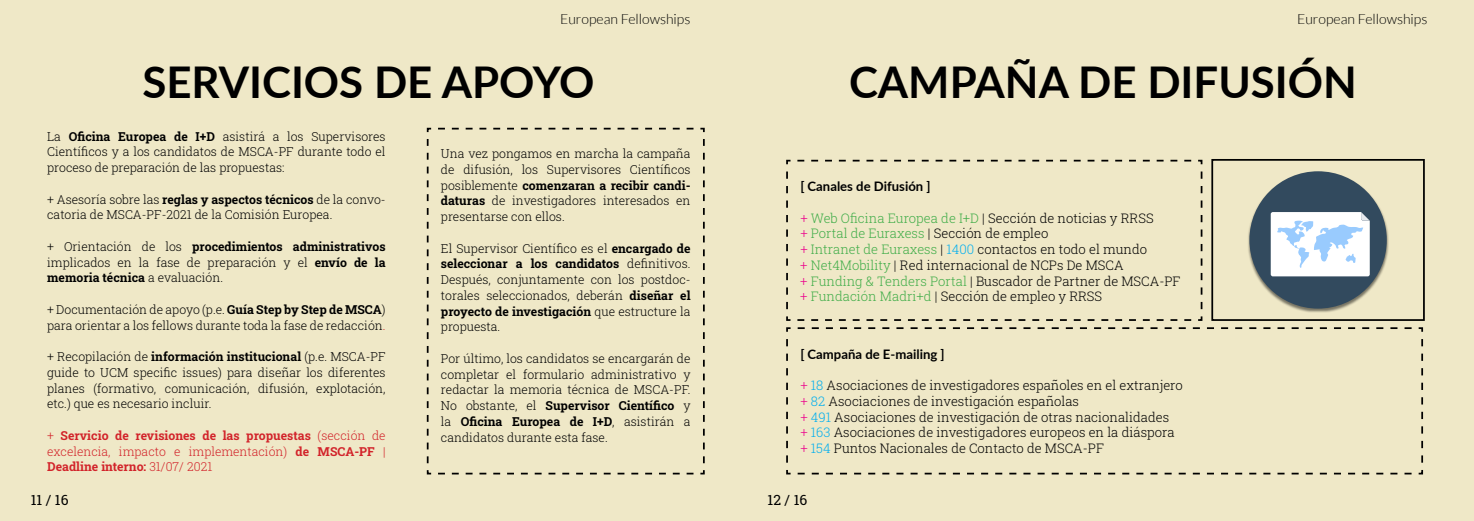
<style>
.page{position:relative;width:1474px;height:521px;background:#fff}
.page>*{position:absolute;margin:0;border:0;box-sizing:border-box;transform-origin:0 0}
.t1{font:700 43.75px "Lato";color:#000}
.t2{font:300 14px "Lato";color:#000}
.t3{font:14px "Roboto Slab";color:#000}
.t4{font:300 13.12px/15.8px "Roboto Slab";color:#000}
.t5{font:700 13.12px "Lato";color:#000}
.t6{font:300 12.25px/15.8px "Roboto Slab";color:#000;text-align:justify}
.t7{font:700 12.25px/15.8px "Roboto Slab";color:#d2232a;text-align:justify}
.s1{font-weight:700}
.s2{color:#d2232a}
.s3{font-weight:300}
.s4{color:#ec008c}
.s5{color:#41ad49}
.s6{color:#00aeef}
</style>
<div class="page">
<div style="left:736px;top:0;width:737px;height:521px;background:#efe8c7"></div>
<div style="left:0;top:0;width:736px;height:521px;background:#efe8c7"></div>
<svg style="left:426px;top:127px;width:279px;height:348px"></svg>
<svg style="left:786px;top:159px;width:417px;height:162px"></svg>
<svg style="left:786px;top:327px;width:637px;height:148px"></svg>
<div style="left:1211px;top:159px;width:213px;height:162px;border:2px solid #000"></div>
<div style="left:1246px;top:171px;width:142px;height:142px;background:#000;opacity:.5"></div>
<div style="left:1249px;top:171px;width:137px;height:138px;background:#324a5e;border-radius:50%"></div>
<svg style="left:1270px;top:212px;width:99px;height:64px"></svg>
<p class="t2" style="left:560px;top:11px;width:132px">European Fellowships</p>
<h1 class="t1" style="left:142px;top:50px;width:453px">SERVICIOS DE APOYO</h1>
<p class="t6" style="left:47px;top:128px;width:340px">La <span class="s1">Oficina Europea de I+D</span> asistirá a los Supervisores Científicos y a los candidatos de MSCA-PF durante todo el proceso de preparación de las propuestas:</p>
<p class="t6" style="left:47px;top:191px;width:340px">+ Asesoría sobre las <span class="s1">reglas y aspectos técnicos</span> de la convo&shy;catoria de MSCA-PF-2021 de la Comisión Europea.</p>
<p class="t6" style="left:47px;top:238px;width:340px">+ Orientación de los <span class="s1">procedimientos administrativos </span>implicados en la fase de preparación y el <span class="s1">envío de la memoria técnica</span> a evaluación.</p>
<p class="t6" style="left:47px;top:301px;width:340px">+ Documentación de apoyo (p.e. <span class="s1">Guía Step by Step de MSCA</span>) para orientar a los fellows durante toda la fase de redacción<span class="s2">.</span></p>
<p class="t6" style="left:47px;top:348px;width:340px">+ Recopilación de <span class="s1">información institucional</span> (p.e. MSCA-PF guide to UCM specific issues) para diseñar los diferentes planes (formativo, comunicación, difusión, explotación, etc.) que es necesario incluir.</p>
<p class="t7" style="left:47px;top:427px;width:340px"><span class="s3">+</span> Servicio de revisiones de las propuestas <span class="s3">(sección de excelencia, impacto e implementación)</span> de MSCA-PF <span class="s3">| </span>Deadline interno: <span class="s3">31/07/ 2021</span></p>
<p class="t6" style="left:441px;top:145px;width:251px">Una vez pongamos en marcha la campaña de difusión, los Supervisores Científicos posiblemente <span class="s1">comenzaran a recibir candi&shy;daturas</span> de investigadores interesados en presentarse con ellos.</p>
<p class="t6" style="left:441px;top:240px;width:251px">El Supervisor Científico es el <span class="s1">encargado de seleccionar a los candidatos</span> definitivos.<br>Después, conjuntamente con los postdoc&shy;torales seleccionados, deberán <span class="s1">diseñar el proyecto de investigación</span> que estructure la propuesta.</p>
<p class="t6" style="left:441px;top:350px;width:251px">Por último, los candidatos se encargarán de completar el formulario administrativo y redactar la memoria técnica de MSCA-PF.<br>No obstante, el <span class="s1">Supervisor Científico</span> y la <span class="s1">Oficina Europea de I+D</span>, asistirán a candidatos durante esta fase.</p>
<p class="t2" style="left:1297px;top:11px;width:132px">European Fellowships</p>
<h1 class="t1" style="left:849px;top:50px;width:509px">CAMPAÑA DE DIFUSIÓN</h1>
<p class="t5" style="left:800px;top:177px;width:132px">[ Canales de Difusión ]</p>
<p class="t4" style="left:800px;top:210px;width:382px"><span class="s4">+</span> <span class="s5">Web Oficina Europea de I+D</span> | Sección de noticias y RRSS<br><span class="s4">+</span> <span class="s5">Portal de Euraxess</span> | Sección de empleo<br><span class="s4">+</span> <span class="s5">Intranet de Euraxess</span> | <span class="s6">1400</span> contactos en todo el mundo<br><span class="s4">+</span> <span class="s5">Net4Mobility</span> | Red internacional de NCPs De MSCA<br><span class="s4">+</span> <span class="s5">Funding &amp; Tenders Portal</span> | Buscador de Partner de MSCA-PF <span class="s4">+</span> <span class="s5">Fundación Madri+d</span> | Sección de empleo y RRSS</p>
<p class="t5" style="left:800px;top:344px;width:146px">[ Campaña de E-mailing ]</p>
<p class="t4" style="left:800px;top:377px;width:384px"><span class="s4">+</span> <span class="s6">18</span> Asociaciones de investigadores españoles en el extranjero <span class="s4">+</span> <span class="s6">82</span> Asociaciones de investigación españolas<br><span class="s4">+</span> <span class="s6">491</span> Asociaciones de investigación de otras nacionalidades<br><span class="s4">+</span> <span class="s6">163</span> Asociaciones de investigadores europeos en la diáspora <span class="s4">+</span> <span class="s6">154</span> Puntos Nacionales de Contacto de MSCA-PF</p>
<p class="t3" style="left:31px;top:491px;width:39px">11 / 16</p>
<p class="t3" style="left:767px;top:491px;width:41px">12 / 16</p>
</div>
